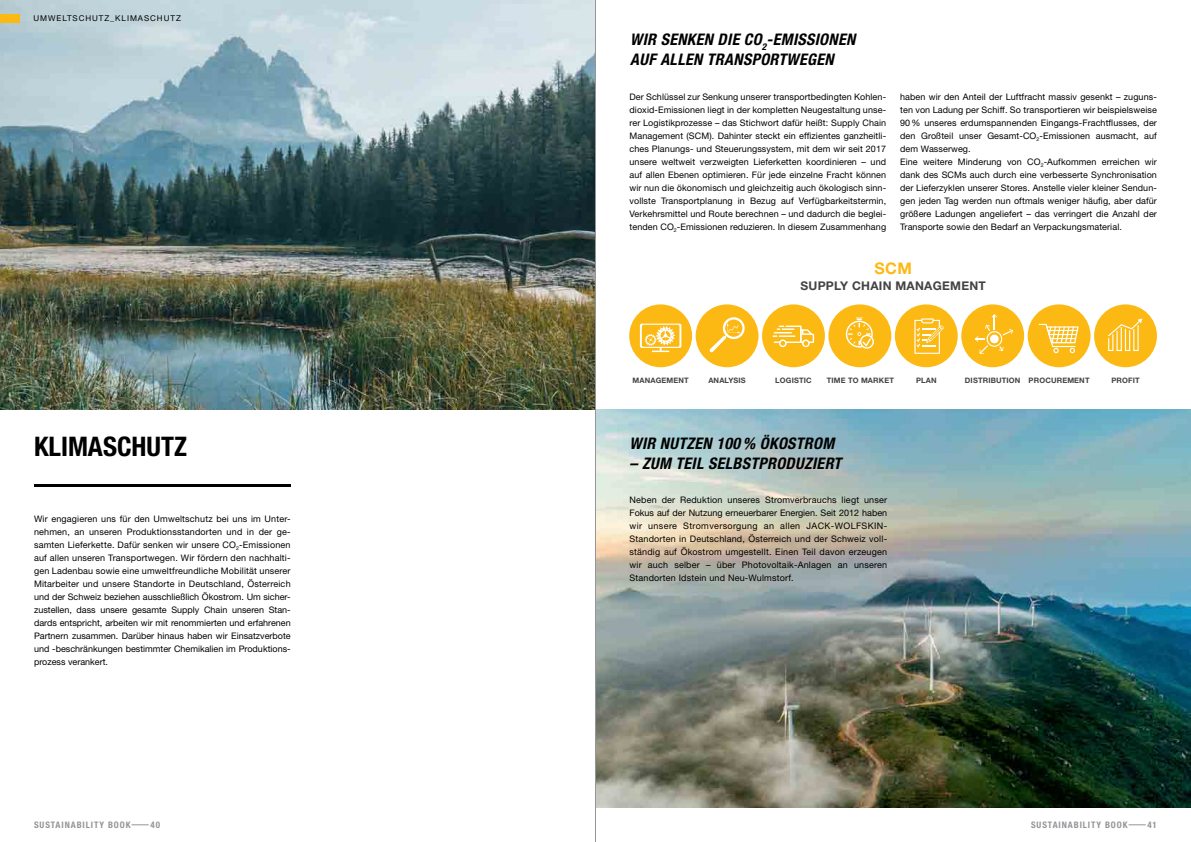
<style>
.page{position:relative;width:1191px;height:842px;background:#fff}
.page>*{position:absolute;margin:0;border:0;box-sizing:border-box;transform-origin:0 0}
.t1{font:700 condensed 27px "Helvetica Neue LT Pro";color:#000}
.t2{font:italic 700 condensed 16px/20px "Helvetica Neue LT Pro";letter-spacing:.02em;color:#000}
.t3{font:700 16px "Helvetica Neue LT Pro";color:#fdb913}
.t4{font:700 12px "Helvetica Neue LT Pro";letter-spacing:.02em;color:#434343}
.t5{font:9px/13px "Helvetica Neue LT Pro";letter-spacing:.01em;color:#000;text-align:justify}
.t6{font:700 condensed 9px "Helvetica Neue LT Pro";letter-spacing:.1em;color:#939598}
.t7{font:8px "Helvetica Neue LT Pro";color:#000}
.t8{font:700 7.5px "Helvetica Neue LT Pro";letter-spacing:.02em;color:#434343}
</style>
<div class="page">
<img style="left:0;top:0;width:595px;height:409px">
<img style="left:596px;top:409px;width:595px;height:399px">
<hr style="left:595px;top:0;width:1px;height:842px;background:#939598">
<hr style="left:34px;top:485px;width:257px;height:2px;background:#000">
<div style="left:629px;top:304px;width:63px;height:63px;background:#fdb913;border-radius:50%"></div>
<svg style="left:640px;top:324px;width:41px;height:28px"></svg>
<div style="left:695px;top:304px;width:63px;height:63px;background:#fdb913;border-radius:50%"></div>
<svg style="left:709px;top:317px;width:35px;height:36px"></svg>
<div style="left:762px;top:304px;width:63px;height:63px;background:#fdb913;border-radius:50%"></div>
<svg style="left:772px;top:326px;width:42px;height:21px"></svg>
<div style="left:828px;top:304px;width:63px;height:63px;background:#fdb913;border-radius:50%"></div>
<svg style="left:846px;top:318px;width:28px;height:31px"></svg>
<div style="left:895px;top:304px;width:62px;height:63px;background:#fdb913;border-radius:50%"></div>
<svg style="left:914px;top:318px;width:30px;height:36px"></svg>
<div style="left:961px;top:304px;width:63px;height:63px;background:#fdb913;border-radius:50%"></div>
<svg style="left:975px;top:314px;width:38px;height:40px"></svg>
<div style="left:1027px;top:304px;width:63px;height:63px;background:#fdb913;border-radius:50%"></div>
<svg style="left:1038px;top:324px;width:40px;height:29px"></svg>
<hr style="left:1047px;top:330px;width:30px;height:1px;background:#fff">
<div style="left:1094px;top:304px;width:63px;height:63px;background:#fdb913;border-radius:50%"></div>
<svg style="left:1108px;top:318px;width:34px;height:33px"></svg>
<svg style="left:131px;top:824px;width:18px;height:1px"></svg>
<svg style="left:1128px;top:824px;width:17px;height:1px"></svg>
<div style="left:0;top:14px;width:20px;height:9px;background:#fdb913"></div>
<p class="t7" style="left:33px;top:13px;width:14px">Umweltschutz</p>
<p class="t7" style="left:110px;top:13px;width:19px">_Klimaschutz</p>
<h1 class="t1" style="left:34px;top:431px;width:154px">KLIMASCHUTZ</h1>
<p class="t5" style="left:34px;top:512px;width:258px">Wir engagieren uns für den Umweltschutz bei uns im Unter&shy;nehmen, an unseren Produktionsstandorten und in der ge&shy;samten Lieferkette. Dafür senken wir unsere CO<sub>2</sub>-Emissionen auf allen unseren Transportwegen. Wir fördern den nachhalti&shy;gen Ladenbau sowie eine umweltfreundliche Mobilität unserer Mitarbeiter und unsere Standorte in Deutschland, Österreich und der Schweiz beziehen ausschließlich Ökostrom. Um sicher&shy;zustellen, dass unsere gesamte Supply Chain unseren Stan&shy;dards entspricht, arbeiten wir mit renommierten und erfahrenen Partnern zusammen. Darüber hinaus haben wir Einsatzverbote und -beschränkungen bestimmter Chemikalien im Produktions&shy;prozess verankert.</p>
<h2 class="t2" style="left:630px;top:30px;width:227px">WIR SENKEN DIE CO<sub>2</sub>-EMISSIONEN<br>AUF ALLEN TRANSPORTWEGEN</h2>
<p class="t5" style="left:629px;top:90px;width:258px">Der Schlüssel zur Senkung unserer transportbedingten Kohlen&shy;dioxid-Emissionen liegt in der kompletten Neugestaltung unse&shy;rer Logistikprozesse – das Stichwort dafür heißt: Supply Chain Management (SCM). Dahinter steckt ein effizientes ganzheitli&shy;ches Planungs- und Steuerungssystem, mit dem wir seit 2017 unsere weltweit verzweigten Lieferketten koordinieren – und auf allen Ebenen optimieren. Für jede einzelne Fracht können wir nun die ökonomisch und gleichzeitig auch ökologisch sinn&shy;vollste Transportplanung in Bezug auf Verfügbarkeitstermin, Verkehrsmittel und Route berechnen – und dadurch die beglei&shy;tenden CO<sub>2</sub>-Emissionen reduzieren. In diesem Zusammenhang</p>
<p class="t5" style="left:900px;top:90px;width:258px;text-align:left">haben wir den Anteil der Luftfracht massiv gesenkt – zuguns&shy;ten von Ladung per Schiff. So transportieren wir beispielsweise 90% unseres erdumspannenden Eingangs-Frachtflusses, der den Großteil unser Gesamt-CO<sub>2</sub>-Emissionen ausmacht, auf dem Wasserweg.<br>Eine weitere Minderung von CO<sub>2</sub>-Aufkommen erreichen wir dank des SCMs auch durch eine verbesserte Synchronisation der Lieferzyklen unserer Stores. Anstelle vieler kleiner Sendun&shy;gen jeden Tag werden nun oftmals weniger häufig, aber dafür größere Ladungen angeliefert – das verringert die Anzahl der Transporte sowie den Bedarf an Verpackungsmaterial.</p>
<h2 class="t3" style="left:874px;top:258px;width:37px">SCM</h2>
<h3 class="t4" style="left:800px;top:278px;width:187px">SUPPLY CHAIN MANAGEMENT</h3>
<p class="t8" style="left:632px;top:375px;width:58px">MANAGEMENT</p>
<p class="t8" style="left:708px;top:375px;width:39px">ANALYSIS</p>
<p class="t8" style="left:775px;top:375px;width:38px">LOGISTIC</p>
<p class="t8" style="left:826px;top:375px;width:69px">TIME TO MARKET</p>
<p class="t8" style="left:916px;top:375px;width:21px">PLAN</p>
<p class="t8" style="left:965px;top:375px;width:126px">DISTRIBUTION PROCUREMENT</p>
<p class="t8" style="left:1111px;top:375px;width:30px">PROFIT</p>
<h2 class="t2" style="left:629px;top:433px;width:207px">WIR NUTZEN 100 % ÖKOSTROM</h2>
<h2 class="t2" style="left:629px;top:453px;width:213px">– ZUM TEIL SELBS TPRODUZIERT</h2>
<p class="t5" style="left:629px;top:493px;width:259px">Neben der Reduktion unseres Stromverbrauchs liegt unser Fokus auf der Nutzung erneuerbarer Energien. Seit 2012 haben wir unsere Stromversorgung an allen Jack</p>
<p class="t5" style="left:831px;top:519px;width:20px">-Wolfskin</p>
<p class="t5" style="left:629px;top:519px;width:259px;text-indent:254px">- Standorten in Deutschland, Österreich und der Schweiz voll&shy;ständig auf Ökostrom umgestellt. Einen Teil davon erzeugen wir auch selber – über Photovoltaik-Anlagen an unseren Standorten Idstein und Neu-Wulmstorf.</p>
<p class="t6" style="left:34px;top:819px;width:98px">SUSTAINABILITY BOOK</p>
<p class="t6" style="left:151px;top:819px;width:11px">40</p>
<p class="t6" style="left:1031px;top:819px;width:98px">SUSTAINABILITY BOOK</p>
<p class="t6" style="left:1147px;top:819px;width:11px">41</p>
</div>
